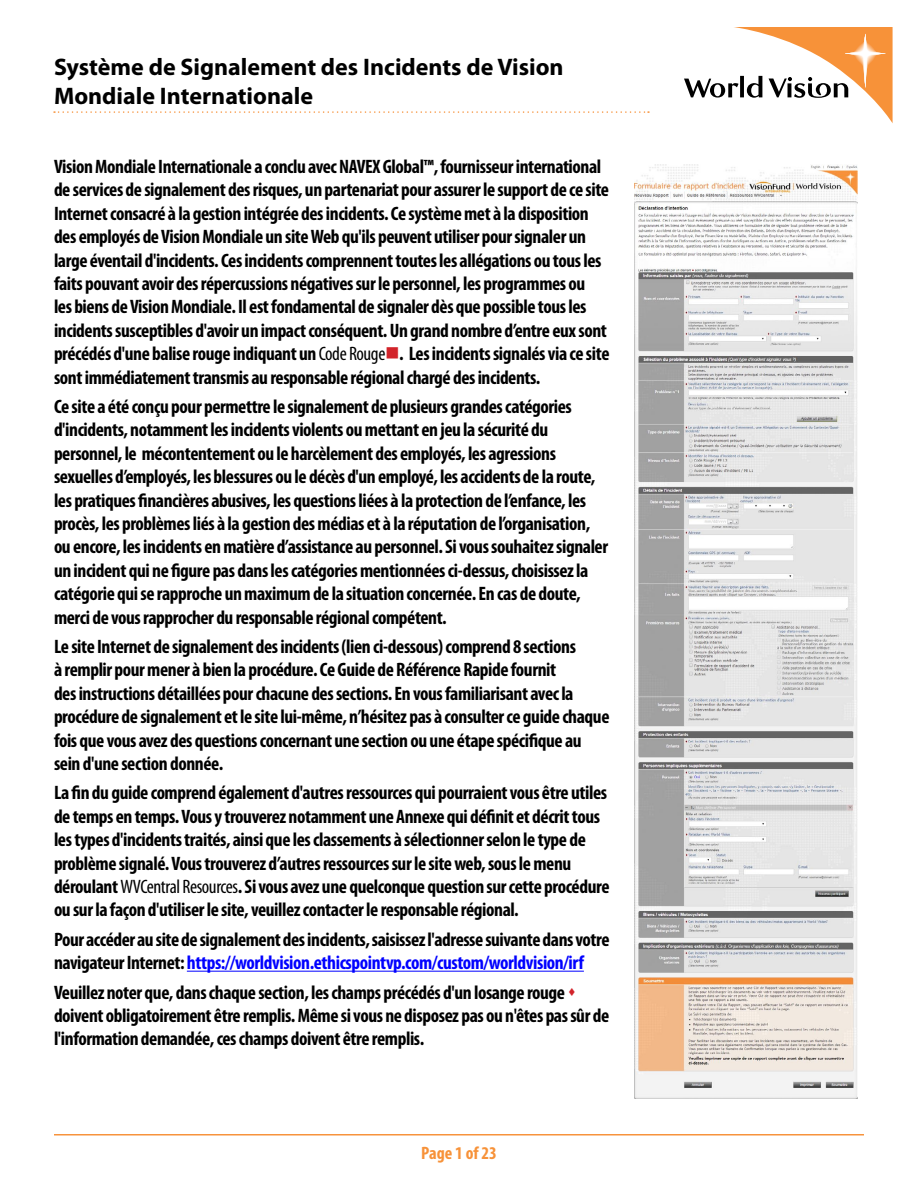
<style>
.page{position:relative;width:918px;height:1188px;background:#fff}
.page>*{position:absolute;margin:0;border:0;box-sizing:border-box;transform-origin:0 0}
.t1{font:700 24px/28.8px "Myriad Pro";color:#000}
.t2{font:700 condensed 19.5px/23.4px "Myriad Pro";letter-spacing:-.02em;color:#000}
.t3{font:700 condensed 18px "Myriad Pro";color:#f79239}
.s1{font-weight:400}
.s2{color:#d2232a}
.s3{color:#00f}
</style>
<div class="page">
<svg style="left:684px;top:27px;width:209px;height:96px"></svg>
<hr style="left:54px;top:1134px;width:810px;height:2px;background:#f7933c">
<svg style="left:54px;top:111px;width:595px;height:2px"></svg>
<hr style="left:187px;top:971px;width:397px;height:1px;background:#00f">
<img style="left:634px;top:164px;width:224px;height:935px">
<p class="t1" style="left:54px;top:52px;width:511px">Système de Signalement des Incidents de Vision<br>Mondiale Internationale</p>
<p class="t2" style="left:54px;top:154px;width:557px">Vision Mondiale Internationale a conclu avec NAVEX Global™, fournisseur international de services de signalement des risques, un partenariat pour assurer le support de ce site Internet consacré à la gestion intégrée des incidents. Ce système met à la disposition des employés de Vision Mondiale un site Web qu'ils peuvent utiliser pour signaler un large éventail d'incidents. Ces incidents comprennent toutes les allégations ou tous les faits pouvant avoir des répercussions négatives sur le personnel, les programmes ou<br>les biens de Vision Mondiale. Il est fondamental de signaler dès que possible tous les incidents susceptibles d'avoir un impact conséquent. Un grand nombre d’entre eux sont précédés d'une balise rouge indiquant un <span class="s1">Code Rouge</span><span class="s2">■</span>. Les incidents signalés via ce site sont immédiatement transmis au responsable régional chargé des incidents.</p>
<p class="t2" style="left:54px;top:394px;width:556px">Ce site a été conçu pour permettre le signalement de plusieurs grandes catégories d'incidents, notamment les incidents violents ou mettant en jeu la sécurité du personnel, le mécontentement ou le harcèlement des employés, les agressions sexuelles d’employés, les blessures ou le décès d'un employé, les accidents de la route, les pratiques financières abusives, les questions liées à la protection de l’enfance, les procès, les problèmes liés à la gestion des médias et à la réputation de l’organisation, ou encore, les incidents en matière d’assistance au personnel. Si vous souhaitez signaler un incident qui ne figure pas dans les catégories mentionnées ci-dessus, choisissez la catégorie qui se rapproche un maximum de la situation concernée. En cas de doute, merci de vous rapprocher du responsable régional compétent.</p>
<p class="t2" style="left:54px;top:634px;width:557px">Le site Internet de signalement des incidents (lien ci-dessous) comprend 8 sections<br>à remplir pour mener à bien la procédure. Ce Guide de Référence Rapide fournit<br>des instructions détaillées pour chacune des sections. En vous familiarisant avec la procédure de signalement et le site lui-même, n’hésitez pas à consulter ce guide chaque fois que vous avez des questions concernant une section ou une étape spécifique au sein d'une section donnée.</p>
<p class="t2" style="left:54px;top:781px;width:557px">La fin du guide comprend également d'autres ressources qui pourraient vous être utiles de temps en temps. Vous y trouverez notamment une Annexe qui définit et décrit tous les types d'incidents traités, ainsi que les classements à sélectionner selon le type de problème signalé. Vous trouverez d’autres ressources sur le site web, sous le menu déroulant <span class="s1">WVCentral Resources</span>. Si vous avez une quelconque question sur cette procédure ou sur la façon d'utiliser le site, veuillez contacter le responsable régional.</p>
<p class="t2" style="left:54px;top:927px;width:557px">Pour accéder au site de signalement des incidents, saisissez l'adresse suivante dans votre navigateur Internet: <span class="s3">https://worldvision.ethicspointvp.com/custom/worldvision/irf</span></p>
<p class="t2" style="left:54px;top:980px;width:557px">Veuillez noter que, dans chaque section, les champs précédés d'un losange rouge <span class="s2">▲ </span>doivent obligatoirement être remplis. Même si vous ne disposez pas ou n'êtes pas sûr de l'information demandée, ces champs doivent être remplis.</p>
<p class="t3" style="left:421px;top:1141px;width:77px">Page 1 of 23</p>
</div>
